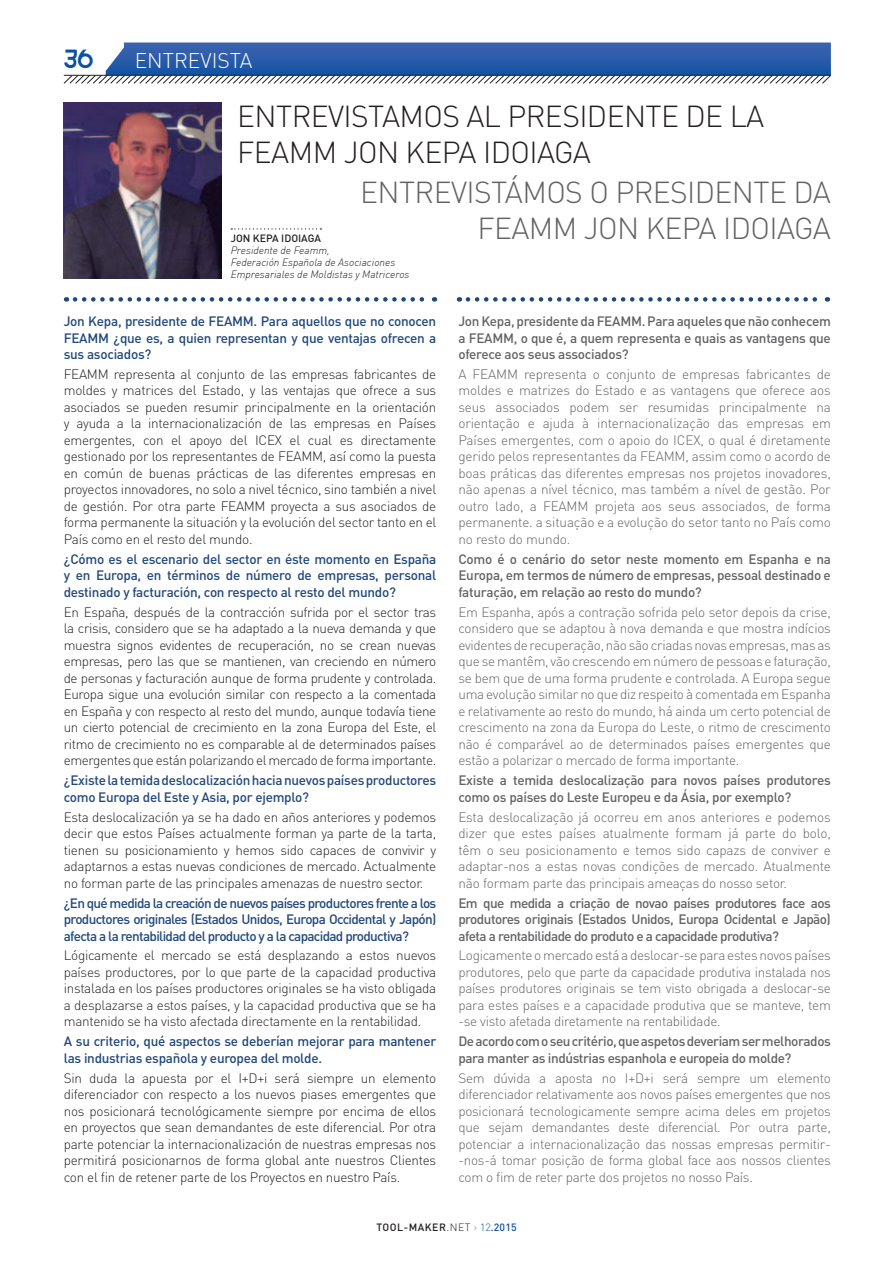
<style>
.page{position:relative;width:893px;height:1263px;background:#fff}
.page>*{position:absolute;margin:0;border:0;box-sizing:border-box;transform-origin:0 0}
.t1{font:300 30px/36px "DIN";letter-spacing:-.02em;color:#231f20}
.t2{font:300 30px "DIN";letter-spacing:-.02em;color:#636366}
.t3{font:600 30px "Trak";color:#0e51a3}
.t4{font:300 21px "DIN";color:#fff}
.t5{font:300 13.5px/16.5px "DIN";letter-spacing:-.02em;color:#231f20;text-align:justify}
.t6{font:300 13.5px/16.5px "DIN";letter-spacing:-.02em;color:#636366;text-align:justify}
.t7{font:500 13.5px/16.5px "DIN";letter-spacing:-.02em;color:#21487b;text-align:justify}
.t8{font:500 13.5px/16.5px "DIN";letter-spacing:-.03em;color:#636366;text-align:justify}
.t9{font:italic 300 10.5px "DIN";color:#231f20}
.t10{font:500 10.5px "DIN";letter-spacing:.05em;color:#231f20}
.t11{font:500 10.5px "DIN";color:#231f20}
.s1{font-weight:300}
.s2{font-weight:300;color:#7c7f84}
.s3{font-weight:300;color:#0e51a3}
.s4{color:#0e51a3}
</style>
<div class="page">
<img style="left:64px;top:102px;width:157px;height:176px">
<svg style="left:231px;top:228px;width:90px;height:2px"></svg>
<svg style="left:75px;top:297px;width:360px;height:5px"></svg>
<svg style="left:468px;top:297px;width:360px;height:5px"></svg>
<svg style="left:63px;top:43px;width:768px;height:41px"></svg>
<hr style="left:64px;top:75px;width:767px;height:1px;background:#231f20">
<p class="t3" style="left:64px;top:41px;width:31px">36</p>
<p class="t4" style="left:135px;top:47px;width:119px">ENTREVISTA</p>
<p class="t1" style="left:237px;top:97px;width:529px">ENTREVISTAMOS AL PRESIDENTE DE LA<br>FEAMM JON KEPA IDOIAGA</p>
<p class="t2" style="left:360px;top:173px;width:472px">ENTREVISTÁMOS O PRESIDENTE DA</p>
<p class="t2" style="left:477px;top:209px;width:355px">FEAMM JON KEPA IDOIAGA</p>
<p class="t11" style="left:231px;top:232px;width:92px">JON KEPA IDOIAGA</p>
<p class="t9" style="left:231px;top:244px;width:101px">Presidente de Feamm,</p>
<p class="t9" style="left:231px;top:256px;width:166px">Federación Española de Asociaciones</p>
<p class="t9" style="left:231px;top:268px;width:180px">Empresariales de Moldistas y Matriceros</p>
<p class="t7" style="left:64px;top:312px;width:374px">Jon Kepa, presidente de FEAMM. Para aquellos que no conocen FEAMM ¿que es, a quien representan y que ventajas ofrecen a sus asociados?</p>
<p class="t5" style="left:64px;top:366px;width:374px">FEAMM representa al conjunto de las empresas fabricantes de moldes y matrices del Estado, y las ventajas que ofrece a sus asociados se pueden resumir principalmente en la orientación y ayuda a la internacionalización de las empresas en Países emergentes, con el apoyo del ICEX el cual es directamente gestionado por los representantes de FEAMM, así como la puesta en común de buenas prácticas de las diferentes empresas en proyectos innovadores, no solo a nivel técnico, sino también a nivel de gestión. Por otra parte FEAMM proyecta a sus asociados de forma permanente la situación y la evolución del sector tanto en el País como en el resto del mundo.</p>
<p class="t7" style="left:64px;top:550px;width:374px">¿Cómo es el escenario del sector en éste momento en España y en Europa, en términos de número de empresas, personal destinado y facturación, con respecto al resto del mundo?</p>
<p class="t5" style="left:64px;top:603px;width:374px">En España, después de la contracción sufrida por el sector tras la crisis, considero que se ha adaptado a la nueva demanda y que muestra signos evidentes de recuperación, no se crean nuevas empresas, pero las que se mantienen, van creciendo en número de personas y facturación aunque de forma prudente y controlada.<br>Europa sigue una evolución similar con respecto a la comentada en España y con respecto al resto del mundo, aunque todavía tiene un cierto potencial de crecimiento en la zona Europa del Este, el ritmo de crecimiento no es comparable al de determinados países emergentes que están polarizando el mercado de forma importante.</p>
<p class="t7" style="left:64px;top:772px;width:374px">¿Existe la temida deslocalización hacia nuevos países productores como Europa del Este y Asia, por ejemplo?</p>
<p class="t5" style="left:64px;top:808px;width:374px">Esta deslocalización ya se ha dado en años anteriores y podemos decir que estos Países actualmente forman ya parte de la tarta, tienen su posicionamiento y hemos sido capaces de convivir y adaptarnos a estas nuevas condiciones de mercado. Actualmente no forman parte de las principales amenazas de nuestro sector.</p>
<p class="t7" style="left:64px;top:894px;width:374px">¿En qué medida la creación de nuevos países productores frente a los productores originales (Estados Unidos, Europa Occidental y Japón) afecta a la rentabilidad del producto y a la capacidad productiva?</p>
<p class="t5" style="left:64px;top:947px;width:374px">Lógicamente el mercado se está desplazando a estos nuevos países productores, por lo que parte de la capacidad productiva instalada en los países productores originales se ha visto obligada a desplazarse a estos países, y la capacidad productiva que se ha mantenido se ha visto afectada directamente en la rentabilidad.</p>
<p class="t7" style="left:64px;top:1033px;width:374px">A su criterio, qué aspectos se deberían mejorar para mantener las industrias española y europea del molde.</p>
<p class="t5" style="left:64px;top:1069px;width:374px">Sin duda la apuesta por el I+D+i será siempre un elemento diferenciador con respecto a los nuevos piases emergentes que nos posicionará tecnológicamente siempre por encima de ellos en proyectos que sean demandantes de este diferencial. Por otra parte potenciar la internacionalización de nuestras empresas nos permitirá posicionarnos de forma global ante nuestros Clientes con el fi n de retener parte de los Proyectos en nuestro País.</p>
<p class="t8" style="left:458px;top:312px;width:374px">Jon Kepa, presidente da FEAMM. Para aqueles que não conhecem a FEAMM, o que é, a quem representa e quais as vantagens que oferece aos seus associados?</p>
<p class="t6" style="left:458px;top:366px;width:374px">A FEAMM representa o conjunto de empresas fabricantes de moldes e matrizes do Estado e as vantagens que oferece aos seus associados podem ser resumidas principalmente na orientação e ajuda à internacionalização das empresas em Países emergentes, com o apoio do ICEX, o qual é diretamente gerido pelos representantes da FEAMM, assim como o acordo de boas práticas das diferentes empresas nos projetos inovadores, não apenas a nível técnico, mas também a nível de gestão. Por outro lado, a FEAMM projeta aos seus associados, de forma permanente. a situação e a evolução do setor tanto no País como no resto do mundo.</p>
<p class="t8" style="left:458px;top:550px;width:374px">Como é o cenário do setor neste momento em Espanha e na Europa, em termos de número de empresas, pessoal destinado e faturação, em relação ao resto do mundo?</p>
<p class="t6" style="left:458px;top:603px;width:374px">Em Espanha, após a contração sofrida pelo setor depois da crise, considero que se adaptou à nova demanda e que mostra indícios evidentes de recuperação, não são criadas novas empresas, mas as que se mantêm, vão crescendo em número de pessoas e faturação, se bem que de uma forma prudente e controlada. A Europa segue uma evolução similar no que diz respeito à comentada em Espanha e relativamente ao resto do mundo, há ainda um certo potencial de crescimento na zona da Europa do Leste, o ritmo de crescimento não é comparável ao de determinados países emergentes que estão a polarizar o mercado de forma importante.</p>
<p class="t8" style="left:458px;top:772px;width:374px">Existe a temida deslocalização para novos países produtores como os países do Leste Europeu e da Ásia, por exemplo?</p>
<p class="t6" style="left:458px;top:808px;width:374px">Esta deslocalização já ocorreu em anos anteriores e podemos dizer que estes países atualmente formam já parte do bolo, têm o seu posicionamento e temos sido capazs de conviver e adaptar-nos a estas novas condições de mercado. Atualmente não formam parte das principais ameaças do nosso setor.</p>
<p class="t8" style="left:458px;top:894px;width:374px">Em que medida a criação de novao países produtores face aos produtores originais (Estados Unidos, Europa Ocidental e Japão) afeta a rentabilidade do produto e a capacidade produtiva?</p>
<p class="t6" style="left:458px;top:947px;width:374px">Logicamente o mercado está a deslocar-se para estes novos países produtores, pelo que parte da capacidade produtiva instalada nos países produtores originais se tem visto obrigada a deslocar-se para estes países e a capacidade produtiva que se manteve, tem -se visto afetada diretamente na rentabilidade.</p>
<p class="t8" style="left:458px;top:1033px;width:374px">De acordo com o seu critério, que aspetos deveriam ser melhorados para manter as indústrias espanhola e europeia do molde?</p>
<p class="t6" style="left:458px;top:1069px;width:374px">Sem dúvida a aposta no I+D+i será sempre um elemento diferenciador relativamente aos novos países emergentes que nos posicionará tecnologicamente sempre acima deles em projetos que sejam demandantes deste diferencial. Por outra parte, potenciar a internacionalização das nossas empresas permitir--nos-á tomar posição de forma global face aos nossos clientes com o fi m de reter parte dos projetos no nosso País.</p>
<p class="t10" style="left:376px;top:1220px;width:142px">TOOL-MAKER<span class="s1">.NET</span> <span class="s2">›</span> <span class="s3">12</span><span class="s4">.2015</span></p>
</div>
